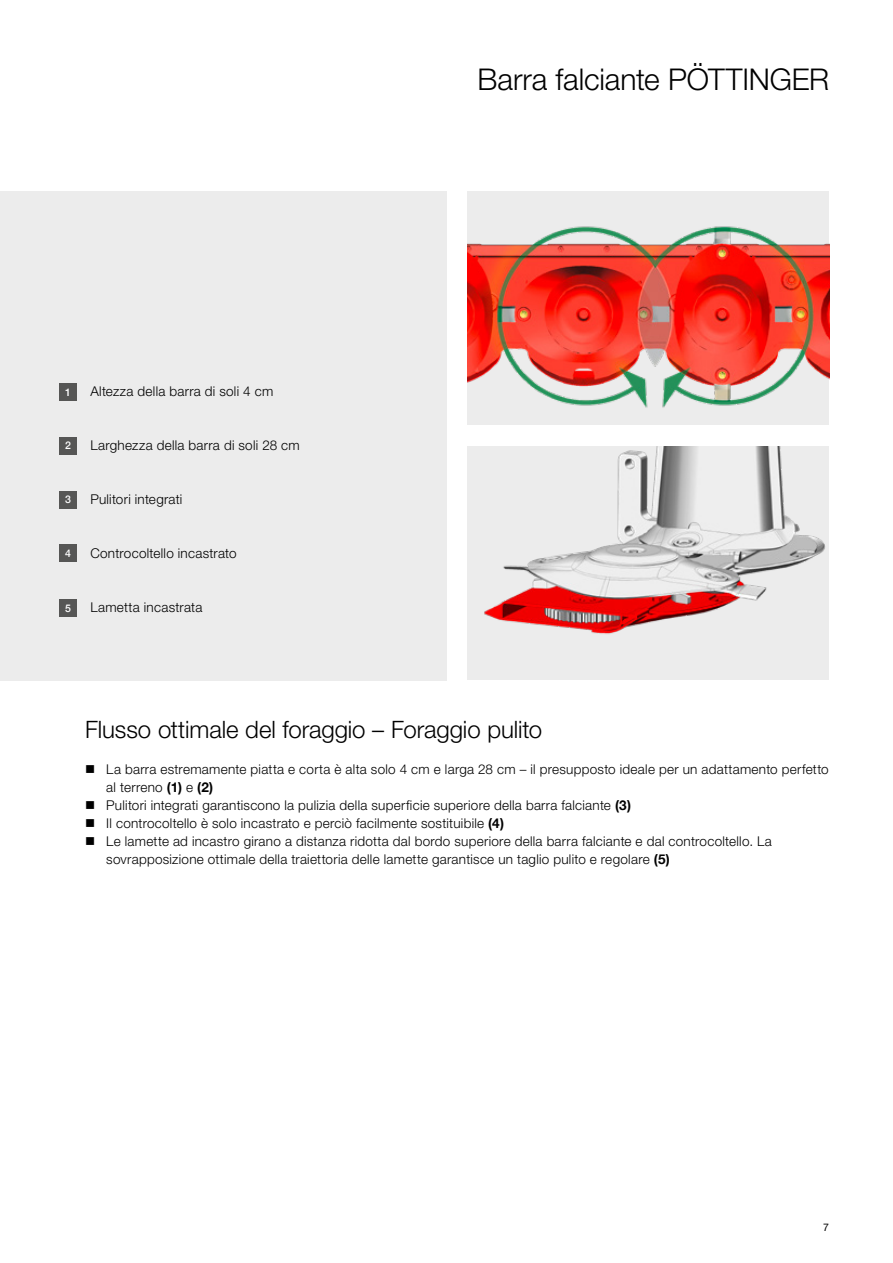
<style>
.page{position:relative;width:893px;height:1263px;background:#fff}
.page>*{position:absolute;margin:0;border:0;box-sizing:border-box;transform-origin:0 0}
.t1{font:300 30px "Helvetica Neue LTW1 G";letter-spacing:-.005em;color:#000}
.t2{font:300 24px "Helvetica Neue LTW1 G";letter-spacing:-.005em;color:#000}
.t3{font:300 13.5px/18px "Helvetica Neue LTW1 G";letter-spacing:.02em;color:#000}
.t4{font:500 10.5px "Helvetica Neue";color:#fff}
.t5{font:10.5px "Helvetica Neue LTW1 G";color:#000}
.s1{font-family:"Helvetica Neue";font-weight:700}
</style>
<div class="page">
<div style="left:0;top:191px;width:446px;height:489px;background:#ececec"></div>
<div style="left:468px;top:191px;width:361px;height:234px;background:#ececec"></div>
<img style="left:468px;top:226px;width:361px;height:182px">
<div style="left:468px;top:446px;width:361px;height:234px;background:#ececec"></div>
<img style="left:484px;top:446px;width:341px;height:188px">
<div style="left:60px;top:383px;width:17px;height:17px;background:#565655"></div>
<div style="left:60px;top:437px;width:17px;height:17px;background:#565655"></div>
<div style="left:60px;top:491px;width:17px;height:17px;background:#565655"></div>
<div style="left:60px;top:545px;width:17px;height:17px;background:#565655"></div>
<div style="left:60px;top:600px;width:17px;height:17px;background:#565655"></div>
<h1 class="t1" style="left:478px;top:61px;width:353px">Barra falciante PÖTTINGER</h1>
<p class="t4" style="left:65px;top:383px;width:7px">1</p>
<p class="t3" style="left:90px;top:382px;width:184px">Altezza della barra di soli 4 cm</p>
<p class="t4" style="left:65px;top:437px;width:7px">2</p>
<p class="t3" style="left:90px;top:436px;width:211px">Larghezza della barra di soli 28 cm</p>
<p class="t4" style="left:65px;top:491px;width:7px">3</p>
<p class="t3" style="left:90px;top:490px;width:94px">Pulitori integrati</p>
<p class="t4" style="left:65px;top:545px;width:7px">4</p>
<p class="t3" style="left:90px;top:544px;width:148px">Controcoltello incastrato</p>
<p class="t4" style="left:65px;top:599px;width:7px">5</p>
<p class="t3" style="left:90px;top:598px;width:114px">Lametta incastrata</p>
<h2 class="t2" style="left:85px;top:715px;width:459px">Flusso ottimale del foraggio – Foraggio pulito</h2>
<p class="t3" style="left:106px;top:760px;width:724px;text-indent:-21px">■ La barra estremamente piatta e corta è alta solo 4 cm e larga 28 cm – il presupposto ideale per un adattamento perfetto al terreno <span class="s1">(1)</span> e <span class="s1">(2)</span></p>
<p class="t3" style="left:85px;top:796px;width:548px">■ Pulitori integrati garantiscono la pulizia della superficie superiore della barra falciante <span class="s1">(3)</span></p>
<p class="t3" style="left:85px;top:814px;width:420px">■ Il controcoltello è solo incastrato e perciò facilmente sostituibile <span class="s1">(4)</span></p>
<p class="t3" style="left:106px;top:832px;width:667px;text-indent:-21px">■ Le lamette ad incastro girano a distanza ridotta dal bordo superiore della barra falciante e dal controcoltello. La sovrapposizione ottimale della traiettoria delle lamette garantisce un taglio pulito e regolare <span class="s1">(5)</span></p>
<p class="t5" style="left:823px;top:1220px;width:7px">7</p>
</div>
